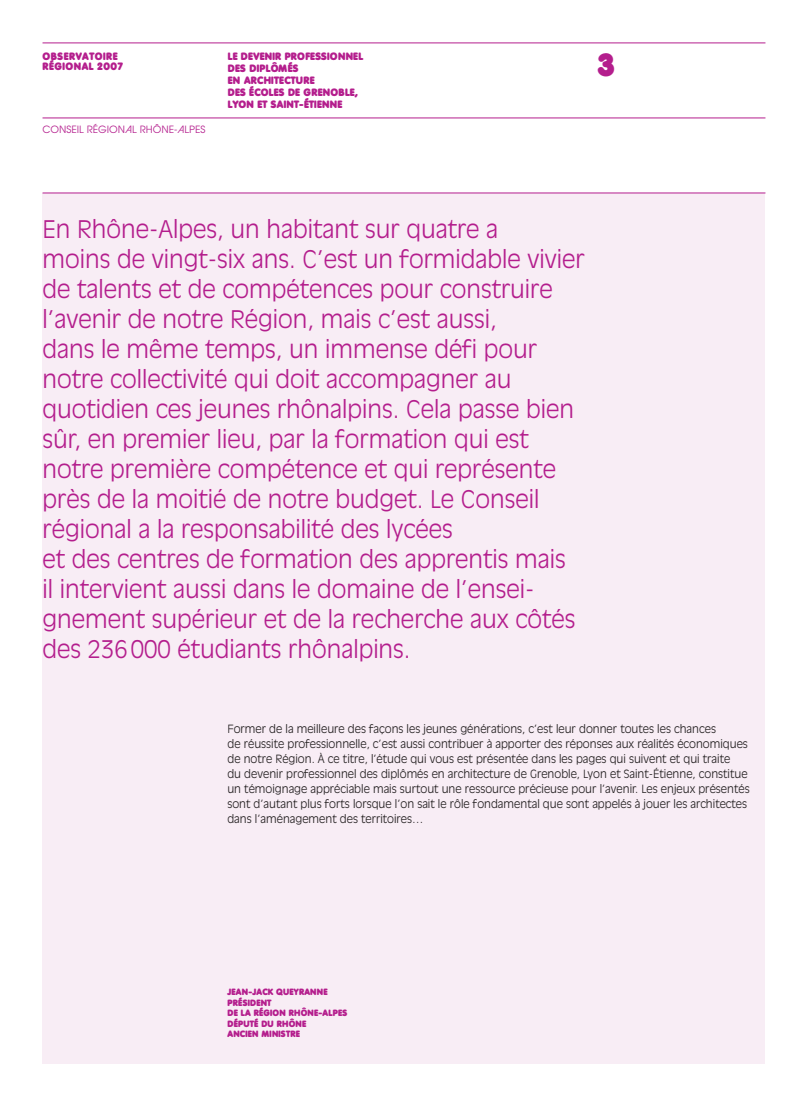
<style>
.page{position:relative;width:808px;height:1106px;background:#fff}
.page>*{position:absolute;margin:0;border:0;box-sizing:border-box;transform-origin:0 0}
.t1{font:900 31.5px "VAG Rounded";color:#b41e8d}
.t2{font:300 24px/30px "Antique Olive";color:#b41e8d}
.t3{font:300 11.25px/15px "Antique Olive";color:#231f20}
.t4{font:900 10.5px/12px "VAG Rounded";letter-spacing:.025em;color:#b41e8d}
.t5{font:900 10.5px/10.5px "VAG Rounded";letter-spacing:.05em;color:#b41e8d}
.t6{font:10.05px "Avant Garde";color:#b41e8d}
.t7{font:900 9px/10.5px "VAG Rounded";letter-spacing:.025em;color:#b41e8d}
.s1{font-family:"Avant Garde Lig"}
</style>
<div class="page">
<div style="left:43px;top:193px;width:722px;height:870px;background:#f8edf5"></div>
<hr style="left:43px;top:43px;width:722px;height:1px;background:#b41e8d">
<hr style="left:43px;top:118px;width:722px;height:1px;background:#b41e8d">
<hr style="left:43px;top:193px;width:722px;height:1px;background:#b41e8d">
<p class="t5" style="left:43px;top:50px;width:82px">OBSERVATOIRE<br>RÉGIONAL 2007</p>
<p class="t4" style="left:228px;top:50px;width:137px">LE DEVENIR PROFESSIONNEL<br>DES DIPLÔMÉS<br>EN ARCHITECTURE<br>DES ÉCOLES DE GRENOBLE,<br>LYON ET SAINT-ÉTIENNE</p>
<h1 class="t1" style="left:598px;top:46px;width:18px">3</h1>
<p class="t6" style="left:43px;top:123px;width:165px">CONSEIL RÉGION<span class="s1">A</span>L RHÔNE-<span class="s1">A</span>LPES</p>
<p class="t2" style="left:43px;top:215px;width:544px">En Rhône-Alpes, un habitant sur quatre a<br>moins de vingt-six ans. C’est un formidable vivier de talents et de compétences pour construire l’avenir de notre Région, mais c’est aussi,<br>dans le même temps, un immense défi pour notre collectivité qui doit accompagner au quotidien ces jeunes rhônalpins. Cela passe bien sûr, en premier lieu, par la formation qui est notre première compétence et qui représente près de la moitié de notre budget. Le Conseil régional a la responsabilité des lycées<br>et des centres de formation des apprentis mais<br>il intervient aussi dans le domaine de l’ensei&shy;gnement supérieur et de la recherche aux côtés des 236000 étudiants rhônalpins.</p>
<p class="t3" style="left:227px;top:721px;width:524px">Former de la meilleure des façons les jeunes générations, c’est leur donner toutes les chances<br>de réussite professionnelle, c’est aussi contribuer à apporter des réponses aux réalités économiques de notre Région. À ce titre, l’étude qui vous est présentée dans les pages qui suivent et qui traite<br>du devenir professionnel des diplômés en architecture de Grenoble, Lyon et Saint-Étienne, constitue un témoignage appréciable mais surtout une ressource précieuse pour l’avenir. Les enjeux présentés sont d’autant plus forts lorsque l’on sait le rôle fondamental que sont appelés à jouer les architectes dans l’aménagement des territoires…</p>
<p class="t7" style="left:227px;top:986px;width:121px">JEAN-JACK QUEYRANNE<br>PRÉSIDENT<br>DE LA RÉGION RHÔNE-ALPES<br>DÉPUTÉ DU RHÔNE<br>ANCIEN MINISTRE</p>
</div>
